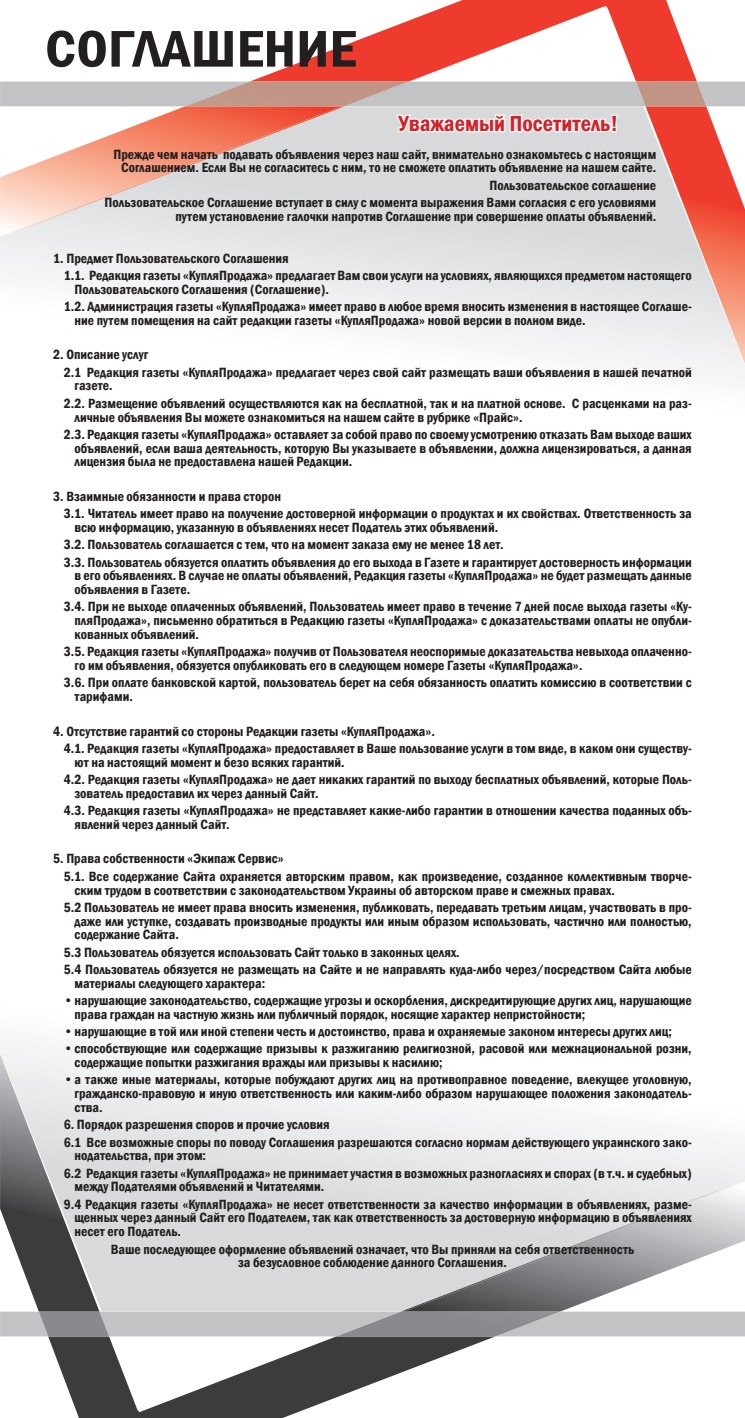
<style>
.page{position:relative;width:745px;height:1418px;background:#fff}
.page>*{position:absolute;margin:0;border:0;box-sizing:border-box;transform-origin:0 0}
.t1{font:600 condensed 53.38px "Franklin Gothic";color:#231f20;scale:1.05 1}
.t2{font:600 condensed 22.5px "Franklin Gothic";color:#d1232a}
.t3{font:600 condensed 13.75px/17.2px "Franklin Gothic";color:#231f20}
</style>
<div class="page">
<svg style="left:0;top:0;width:744px;height:364px"></svg>
<img style="left:0;top:137px;width:343px;height:102px">
<img style="left:0;top:1053px;width:744px;height:364px">
<img style="left:401px;top:1179px;width:343px;height:132px">
<div style="left:0;top:1311px;width:744px;height:25px;background:#c2c3c5"></div>
<img style="left:39px;top:1311px;width:520px;height:25px">
<svg style="left:0;top:81px;width:744px;height:56px"></svg>
<h1 class="t1" style="left:45px;top:13px;width:298px">СОГЛАШЕНИЕ</h1>
<h2 class="t2" style="left:398px;top:108px;width:221px">Уважаемый Посетитель!</h2>
<p class="t3" style="left:113px;top:147px;width:544px;line-height:13.8px;text-align:center">Прежде чем начать подавать объявления через наш сайт, внимательно ознакомьтесь с настоящим<br>Соглашением. Если Вы не согласитесь с ним, то не сможете оплатить объявление на нашем сайте.</p>
<p class="t3" style="left:104px;top:176px;width:553px;text-align:right">Пользовательское соглашение<br>Пользовательское Соглашение вступает в силу с момента выражения Вами согласия с его условиями</p>
<p class="t3" style="left:175px;top:207px;width:482px">путем установление галочки напротив Соглашение при совершение оплаты объявлений.</p>
<p class="t3" style="left:64px;top:249px;width:629px;text-indent:-11px">1. Предмет Пользовательского Соглашения<br>1.1. Редакция газеты «КупляПродажа» предлагает Вам свои услуги на условиях, являющихся предметом настоящего</p>
<p class="t3" style="left:64px;top:280px;width:629px;text-indent:11px">Пользовательского Соглашения (Соглашение).<br>1.2. Администрация газеты «КупляПродажа» имеет право в любое время вносить изменения в настоящее Соглаше-</p>
<p class="t3" style="left:74px;top:311px;width:512px">ние путем помещения на сайт редакции газеты «КупляПродажа» новой версии в полном виде.</p>
<p class="t3" style="left:64px;top:346px;width:629px;text-indent:-11px">2. Описание услуг<br>2.1 Редакция газеты «КупляПродажа» предлагает через свой сайт размещать ваши объявления в нашей печатной</p>
<p class="t3" style="left:64px;top:377px;width:629px;text-indent:11px">газете.<br>2.2. Размещение объявлений осуществляются как на бесплатной, так и на платной основе. С расценками на раз-</p>
<p class="t3" style="left:64px;top:408px;width:629px;text-indent:11px">личные объявления Вы можете ознакомиться на нашем сайте в рубрике «Прайс».<br>2.3. Редакция газеты «КупляПродажа» оставляет за собой право по своему усмотрению отказать Вам выходе ваших</p>
<p class="t3" style="left:74px;top:441px;width:618px;line-height:13.8px">объявлений, если ваша деятельность, которую Вы указываете в объявлении, должна лицензироваться, а данная лицензия была не предоставлена нашей Редакции.</p>
<p class="t3" style="left:64px;top:487px;width:629px;text-indent:-11px">3. Взаимные обязанности и права сторон<br>3.1. Читатель имеет право на получение достоверной информации о продуктах и их свойствах. Ответственность за</p>
<p class="t3" style="left:64px;top:518px;width:629px;text-indent:11px">всю информацию, указанную в объявлениях несет Податель этих объявлений.<br>3.2. Пользователь соглашается с тем, что на момент заказа ему не менее 18 лет.<br>3.3. Пользователь обязуется оплатить объявления до его выхода в Газете и гарантирует достоверность информации</p>
<p class="t3" style="left:74px;top:568px;width:618px;line-height:13.8px">в его объявлениях. В случае не оплаты объявлений, Редакция газеты «КупляПродажа» не будет размещать данные объявления в Газете.</p>
<p class="t3" style="left:74px;top:600px;width:618px;line-height:13.8px;text-align:justify;text-indent:-11px">3.4. При не выходе оплаченных объявлений, Пользователь имеет право в течение 7 дней после выхода газеты «Ку&shy;пляПродажа», письменно обратиться в Редакцию газеты «КупляПродажа» с доказательствами оплаты не опубли&shy;кованных объявлений.</p>
<p class="t3" style="left:74px;top:644px;width:618px;line-height:13.8px;text-indent:-11px">3.5. Редакция газеты «КупляПродажа» получив от Пользователя неоспоримые доказательства невыхода оплаченно&shy;го им объявления, обязуется опубликовать его в следующем номере Газеты «КупляПродажа».</p>
<p class="t3" style="left:74px;top:675px;width:618px;line-height:13.8px;text-indent:-11px">3.6. При оплате банковской картой, пользователь берет на себя обязанность оплатить комиссию в соответствии с тарифами.</p>
<p class="t3" style="left:64px;top:722px;width:629px;text-indent:-11px">4. Отсутствие гарантий со стороны Редакции газеты «КупляПродажа».<br>4.1. Редакция газеты «КупляПродажа» предоставляет в Ваше пользование услуги в том виде, в каком они существу-</p>
<p class="t3" style="left:64px;top:753px;width:629px;text-indent:11px">ют на настоящий момент и безо всяких гарантий.<br>4.2. Редакция газеты «КупляПродажа» не дает никаких гарантий по выходу бесплатных объявлений, которые Поль-</p>
<p class="t3" style="left:64px;top:784px;width:629px;text-indent:11px">зователь предоставил их через данный Сайт.<br>4.3. Редакция газеты «КупляПродажа» не представляет какие-либо гарантии в отношении качества поданных объ-</p>
<p class="t3" style="left:74px;top:815px;width:156px">явлений через данный Сайт.</p>
<p class="t3" style="left:64px;top:850px;width:629px;text-indent:-11px">5. Права собственности «Экипаж Сервис»<br>5.1. Все содержание Сайта охраняется авторским правом, как произведение, созданное коллективным творче-</p>
<p class="t3" style="left:64px;top:881px;width:629px;text-indent:11px">ским трудом в соответствии с законодательством Украины об авторском праве и смежных правах.<br>5.2 Пользователь не имеет права вносить изменения, публиковать, передавать третьим лицам, участвовать в про-</p>
<p class="t3" style="left:74px;top:914px;width:618px;line-height:13.8px">даже или уступке, создавать производные продукты или иным образом использовать, частично или полностью, содержание Сайта.</p>
<p class="t3" style="left:64px;top:943px;width:629px">5.3 Пользователь обязуется использовать Сайт только в законных целях.<br>5.4 Пользователь обязуется не размещать на Сайте и не направлять куда-либо через/посредством Сайта любые</p>
<p class="t3" style="left:74px;top:974px;width:192px">материалы следующего характера:</p>
<p class="t3" style="left:74px;top:993px;width:618px;line-height:13.8px;text-indent:-11px">• нарушающие законодательство, содержащие угрозы и оскорбления, дискредитирующие других лиц, нарушающие права граждан на частную жизнь или публичный порядок, носящие характер непристойности;</p>
<p class="t3" style="left:64px;top:1022px;width:609px">• нарушающие в той или иной степени честь и достоинство, права и охраняемые законом интересы других лиц;</p>
<p class="t3" style="left:74px;top:1041px;width:618px;line-height:13.8px;text-indent:-11px">• способствующие или содержащие призывы к разжиганию религиозной, расовой или межнациональной розни, содержащие попытки разжигания вражды или призывы к насилию;</p>
<p class="t3" style="left:74px;top:1072px;width:618px;line-height:13.8px;text-align:justify;text-indent:-11px">• а также иные материалы, которые побуждают других лиц на противоправное поведение, влекущее уголовную, гражданско-правовую и иную ответственность или каким-либо образом нарушающее положения законодатель&shy;ства.</p>
<p class="t3" style="left:64px;top:1115px;width:629px">6. Порядок разрешения споров и прочие условия<br>6.1 Все возможные споры по поводу Соглашения разрешаются согласно нормам действующего украинского зако-</p>
<p class="t3" style="left:64px;top:1146px;width:629px;text-indent:11px">нодательства, при этом:<br>6.2 Редакция газеты «КупляПродажа» не принимает участия в возможных разногласиях и спорах (в т.ч. и судебных)</p>
<p class="t3" style="left:64px;top:1177px;width:629px;text-indent:11px">между Подателями объявлений и Читателями.<br>9.4 Редакция газеты «КупляПродажа» не несет ответственности за качество информации в объявлениях, разме-</p>
<p class="t3" style="left:74px;top:1210px;width:618px;line-height:13.8px">щенных через данный Сайт его Подателем, так как ответственность за достоверную информацию в объявлениях несет его Податель.</p>
<p class="t3" style="left:111px;top:1241px;width:524px;line-height:13.8px;text-align:center">Ваше последующее оформление объявлений означает, что Вы приняли на себя ответственность за безусловное соблюдение данного Соглашения.</p>
</div>
